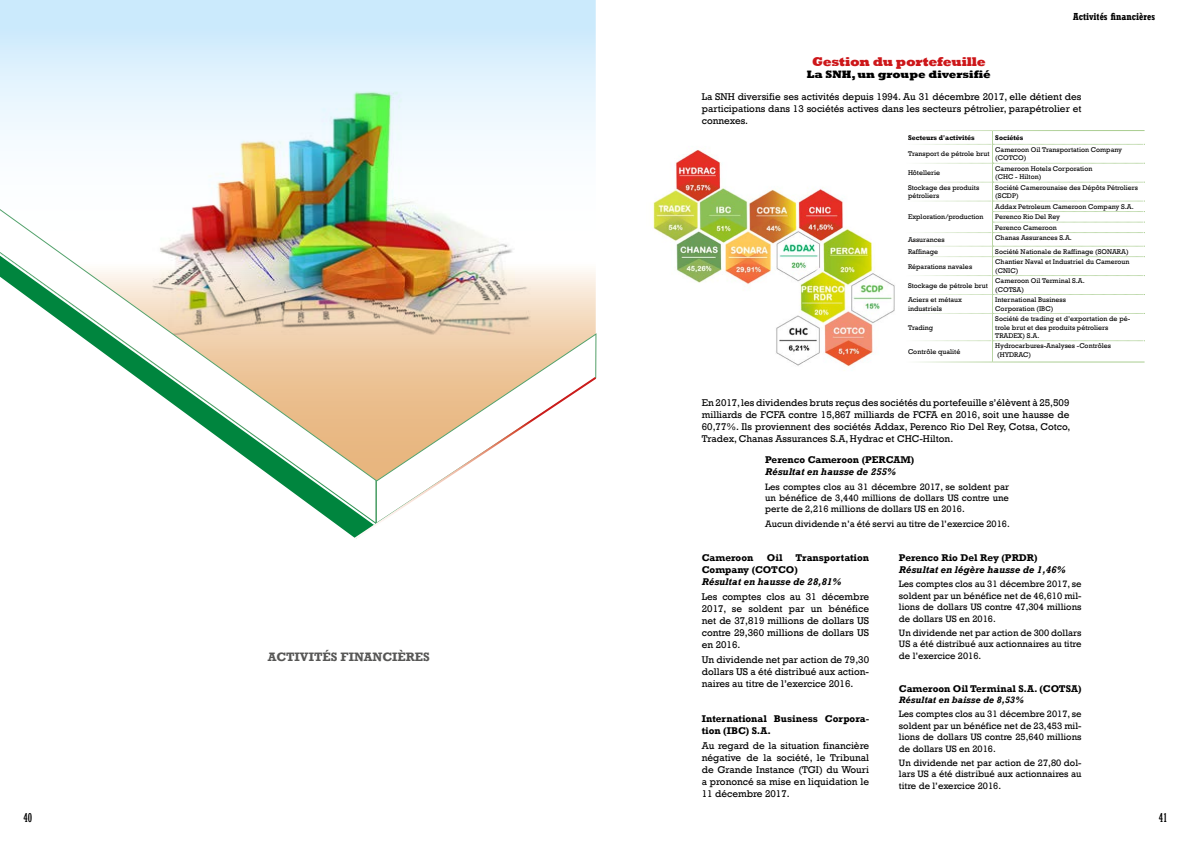
<style>
.page{position:relative;width:1191px;height:842px;background:#fff}
.page>*{position:absolute;margin:0;border:0;box-sizing:border-box;transform-origin:0 0}
.t1{font:800 13px "Rockwell";letter-spacing:-.02em;color:#cd171a}
.t2{font:700 12.5px "Rockwell";color:#575756}
.t3{font:condensed 12px "Rockwell";color:#000}
.t4{font:800 11px "Rockwell";color:#000}
.t5{font:10px/12px "Rockwell";color:#000;text-align:justify}
.t6{font:700 10px/12px "Rockwell";color:#000}
.t7{font:italic 700 10px "Rockwell";color:#000}
.t8{font:700 condensed 10px "Rockwell";color:#000}
.t9{font:9.5px/11.4px "Rockwell";color:#000;text-align:justify}
.t10{font:italic 700 9.5px "Rockwell";color:#000}
.t11{font:7px/8.4px "Rockwell";color:#000}
.t12{font:700 7px "Rockwell";color:#000}
</style>
<div class="page">
<svg style="left:0;top:0;width:596px;height:140px;background:#d7eefc"></svg>
<img style="left:128px;top:77px;width:415px;height:121px">
<img style="left:0;top:198px;width:596px;height:177px">
<svg style="left:352px;top:375px;width:245px;height:164px"></svg>
<svg style="left:0;top:240px;width:377px;height:287px"></svg>
<svg style="left:916px;top:131px;width:229px;height:231px"></svg>
<img style="left:653px;top:150px;width:242px;height:221px">
<h1 class="t1" style="left:812px;top:54px;width:175px">Gestion du portefeuille</h1>
<p class="t4" style="left:807px;top:68px;width:185px">La SNH, un groupe diversifié</p>
<p class="t8" style="left:1073px;top:11px;width:83px">Activités financières</p>
<p class="t5" style="left:702px;top:91px;width:381px">La SNH diversifie ses activités depuis 1994. Au 31 décembre 2017, elle détient des participations dans 13 sociétés actives dans les secteurs pétrolier, parapétrolier et connexes.</p>
<p class="t12" style="left:908px;top:133px;width:68px">Secteurs d'activités</p>
<p class="t12" style="left:995px;top:133px;width:30px">Sociétés</p>
<p class="t11" style="left:908px;top:150px;width:83px">Transport de pétrole brut</p>
<p class="t11" style="left:995px;top:146px;width:128px">Cameroon Oil Transportation Company (COTCO)</p>
<p class="t11" style="left:908px;top:169px;width:34px">Hôtellerie</p>
<p class="t11" style="left:995px;top:164px;width:99px">Cameroon Hotels Corporation (CHC - Hilton)</p>
<p class="t11" style="left:908px;top:183px;width:73px">Stockage des produits pétroliers</p>
<p class="t11" style="left:995px;top:183px;width:144px">Société Camerounaise des Dépôts Pétroliers (SCDP)</p>
<p class="t11" style="left:908px;top:213px;width:77px">Exploration/production</p>
<p class="t11" style="left:995px;top:201px;width:140px;line-height:10.5px">Addax Petroleum Cameroon Company S.A.<br>Perenco Rio Del Rey<br>Perenco Cameroon</p>
<p class="t11" style="left:908px;top:235px;width:38px">Assurances</p>
<p class="t11" style="left:995px;top:234px;width:78px">Chanas Assurances S.A.</p>
<p class="t11" style="left:908px;top:247px;width:32px">Raffinage</p>
<p class="t11" style="left:995px;top:247px;width:135px">Société Nationale de Raffinage (SONARA)</p>
<p class="t11" style="left:908px;top:262px;width:66px">Réparations navales</p>
<p class="t11" style="left:995px;top:258px;width:136px">Chantier Naval et Industriel du Cameroun (CNIC)</p>
<p class="t11" style="left:908px;top:281px;width:81px">Stockage de pétrole brut</p>
<p class="t11" style="left:995px;top:277px;width:91px">Cameroon Oil Terminal S.A. (COTSA)</p>
<p class="t11" style="left:908px;top:296px;width:56px">Aciers et métaux industriels</p>
<p class="t11" style="left:995px;top:296px;width:72px">International Business<br>Corporation (IBC)</p>
<p class="t11" style="left:908px;top:323px;width:27px">Trading</p>
<p class="t11" style="left:995px;top:315px;width:136px">Société de trading et d’exportation de pé&shy;trole brut et des produits pétroliers<br>TRADEX) S.A.</p>
<p class="t11" style="left:908px;top:347px;width:54px">Contrôle qualité</p>
<p class="t11" style="left:995px;top:342px;width:117px">Hydrocarbures-Analyses -Contrôles (HYDRAC)</p>
<p class="t2" style="left:268px;top:649px;width:163px">ACTIVITÉS FINANCIÈRES</p>
<p class="t5" style="left:702px;top:397px;width:370px">En 2017, les dividendes bruts reçus des sociétés du portefeuille s’élèvent à 25,509 milliards de FCFA contre 15,867 milliards de FCFA en 2016, soit une hausse de 60,77%. Ils proviennent des sociétés Addax, Perenco Rio Del Rey, Cotsa, Cotco, Tradex, Chanas Assurances S.A, Hydrac et CHC-Hilton.</p>
<p class="t6" style="left:765px;top:454px;width:150px">Perenco Cameroon (PERCAM)</p>
<p class="t7" style="left:765px;top:466px;width:132px">Résultat en hausse de 255%</p>
<p class="t9" style="left:765px;top:481px;width:245px">Les comptes clos au 31 décembre 2017, se soldent par un bénéfice de 3,440 millions de dollars US contre une perte de 2,216 millions de dollars US en 2016.</p>
<p class="t9" style="left:765px;top:518px;width:246px">Aucun dividende n’a été servi au titre de l’exercice 2016.</p>
<p class="t6" style="left:899px;top:552px;width:140px">Perenco Rio Del Rey (PRDR)</p>
<p class="t7" style="left:899px;top:564px;width:168px">Résultat en légère hausse de 1,46%</p>
<p class="t9" style="left:899px;top:579px;width:184px">Les comptes clos au 31 décembre 2017, se soldent par un bénéfice net de 46,610 mil&shy;lions de dollars US contre 47,304 millions de dollars US en 2016.</p>
<p class="t9" style="left:899px;top:627px;width:184px;line-height:11.7px">Un dividende net par action de 300 dollars US a été distribué aux actionnaires au titre de l’exercice 2016.</p>
<p class="t6" style="left:702px;top:552px;width:169px;text-indent:94px">Transportation<br>Company (COTCO)</p>
<p class="t7" style="left:702px;top:576px;width:141px">Résultat en hausse de 28,81%</p>
<p class="t5" style="left:702px;top:591px;width:169px">Les comptes clos au 31 décembre 2017, se soldent par un bénéfice net de 37,819 millions de dollars US contre 29,360 millions de dollars US en 2016.</p>
<p class="t5" style="left:702px;top:653px;width:169px">Un dividende net par action de 79,30 dollars US a été distribué aux action&shy;naires au titre de l’exercice 2016.</p>
<p class="t6" style="left:702px;top:712px;width:169px">International Business Corpora&shy;tion (IBC) S.A.</p>
<p class="t5" style="left:702px;top:739px;width:169px">Au regard de la situation financière négative de la société, le Tribunal de Grande Instance (TGI) du Wouri a prononcé sa mise en liquidation le 11 décembre 2017.</p>
<p class="t6" style="left:702px;top:552px;width:53px">Cameroon</p>
<p class="t6" style="left:767px;top:552px;width:17px">Oil</p>
<p class="t6" style="left:899px;top:682px;width:184px">Cameroon Oil Terminal S.A. (COTSA)</p>
<p class="t10" style="left:899px;top:694px;width:126px">Résultat en baisse de 8,53%</p>
<p class="t9" style="left:899px;top:708px;width:184px">Les comptes clos au 31 décembre 2017, se soldent par un bénéfice net de 23,453 mil&shy;lions de dollars US contre 25,640 millions de dollars US en 2016.</p>
<p class="t9" style="left:899px;top:757px;width:184px">Un dividende net par action de 27,80 dol&shy;lars US a été distribué aux actionnaires au titre de l’exercice 2016.</p>
<p class="t3" style="left:23px;top:810px;width:10px">40</p>
<p class="t3" style="left:1158px;top:810px;width:10px">41</p>
</div>
